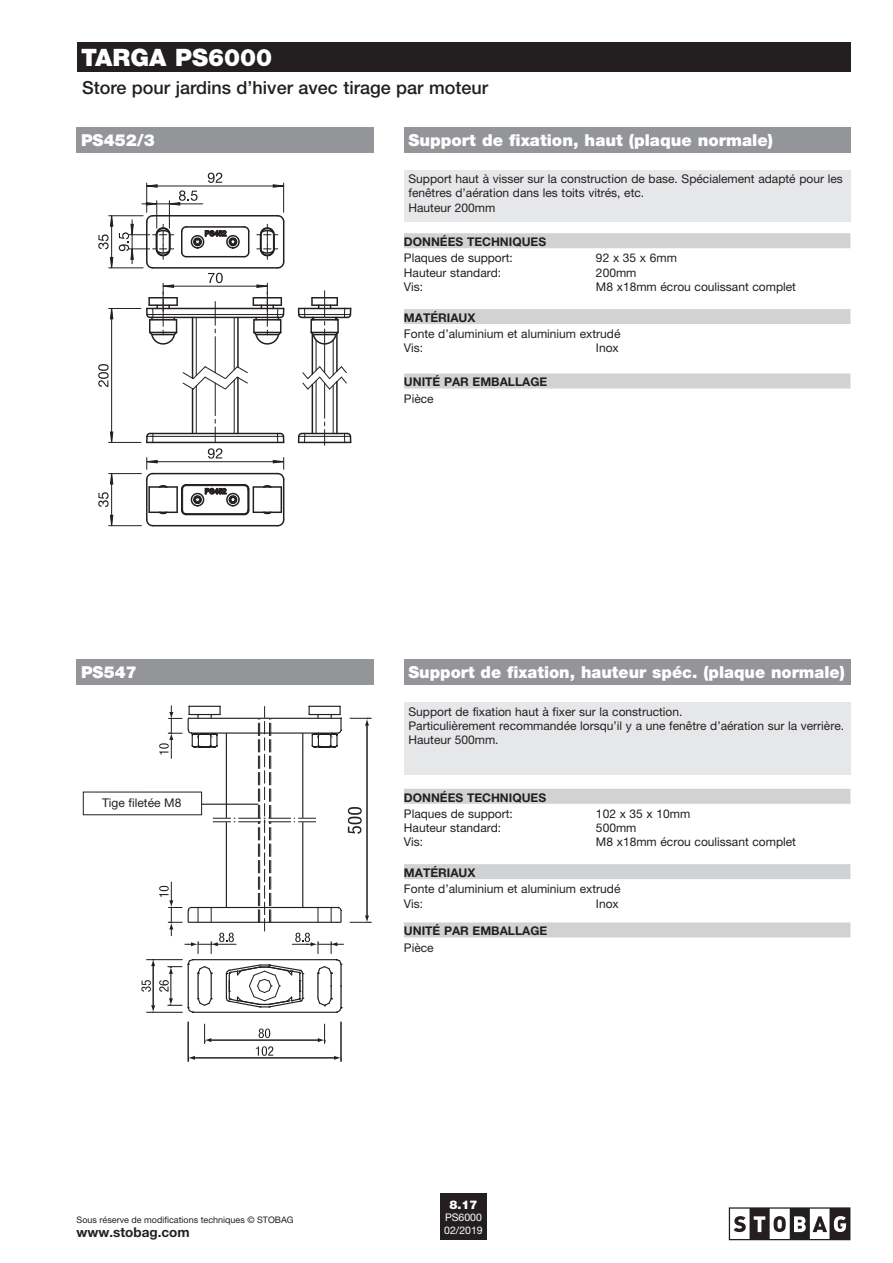
<style>
.page{position:relative;width:893px;height:1263px;background:#fff}
.page>*{position:absolute;margin:0;border:0;box-sizing:border-box;transform-origin:0 0}
.t1{font:900 24px "Helvetica Neue LT Pro";color:#fff}
.t2{font:500 18px "Helvetica Neue LT Pro";color:#231f20}
.t3{font:900 16.5px "Helvetica Neue LT Pro";color:#fff}
.t4{font:700 13.5px "Helvetica Neue LT Pro";color:#231f20}
.t5{font:12px/14.2px "Helvetica Neue LT Pro";color:#231f20}
.t6{font:700 12px "Helvetica Neue LT Pro";color:#231f20}
.t7{font:900 12px "Helvetica Neue LT Pro";color:#fff}
.t8{font:10.5px/12.6px "Helvetica Neue LT Pro";color:#fff}
.t9{font:9px "Helvetica Neue LT Pro";color:#231f20}
</style>
<div class="page">
<hr style="left:341px;top:1022px;width:1px;height:40px;background:#231f20">
<hr style="left:188px;top:1022px;width:1px;height:40px;background:#231f20">
<svg style="left:259px;top:1028px;width:11px;height:10px"></svg>
<svg style="left:256px;top:1046px;width:17px;height:10px"></svg>
<hr style="left:210px;top:1040px;width:109px;height:1px;background:#231f20">
<svg style="left:204px;top:1024px;width:7px;height:20px"></svg>
<svg style="left:318px;top:1024px;width:8px;height:20px"></svg>
<hr style="left:194px;top:1057px;width:141px;height:1px;background:#231f20">
<svg style="left:188px;top:1056px;width:7px;height:4px"></svg>
<svg style="left:334px;top:1056px;width:8px;height:4px"></svg>
<svg style="left:141px;top:705px;width:231px;height:308px"></svg>
<hr style="left:199px;top:804px;width:59px;height:1px;background:#231f20">
<svg style="left:297px;top:291px;width:55px;height:154px"></svg>
<svg style="left:98px;top:173px;width:187px;height:354px"></svg>
<div style="left:404px;top:659px;width:446px;height:26px;background:#939598"></div>
<div style="left:404px;top:702px;width:446px;height:73px;background:#e6e7e9"></div>
<div style="left:404px;top:922px;width:446px;height:15px;background:#d1d2d4"></div>
<div style="left:404px;top:864px;width:446px;height:15px;background:#d1d2d4"></div>
<div style="left:404px;top:789px;width:446px;height:15px;background:#d1d2d4"></div>
<div style="left:83px;top:792px;width:119px;height:23px;background:#fff"></div>
<div style="left:404px;top:128px;width:446px;height:25px;background:#939598"></div>
<div style="left:404px;top:170px;width:446px;height:51px;background:#e6e7e9"></div>
<div style="left:404px;top:373px;width:446px;height:15px;background:#d1d2d4"></div>
<div style="left:404px;top:233px;width:446px;height:15px;background:#d1d2d4"></div>
<div style="left:404px;top:309px;width:446px;height:15px;background:#d1d2d4"></div>
<div style="left:440px;top:1193px;width:47px;height:47px;background:#231f20"></div>
<svg style="left:729px;top:1207px;width:121px;height:33px"></svg>
<div style="left:77px;top:43px;width:773px;height:29px;background:#231f20"></div>
<div style="left:77px;top:659px;width:297px;height:26px;background:#939598"></div>
<div style="left:77px;top:128px;width:297px;height:25px;background:#939598"></div>
<h1 class="t1" style="left:81px;top:43px;width:193px">TARGA PS6000</h1>
<h2 class="t2" style="left:82px;top:76px;width:408px">Store pour jardins d’hiver avec tirage par moteur</h2>
<h3 class="t3" style="left:81px;top:130px;width:75px">PS452/3</h3>
<h3 class="t3" style="left:81px;top:662px;width:57px">PS547</h3>
<p class="t5" style="left:102px;top:795px;width:81px">Tige filetée M8</p>
<p class="t9" style="left:77px;top:1214px;width:219px">Sous réserve de modifications techniques © STOBAG</p>
<p class="t4" style="left:77px;top:1224px;width:115px">www.stobag.com</p>
<h3 class="t3" style="left:408px;top:130px;width:366px">Support de fixation, haut (plaque normale)</h3>
<p class="t5" style="left:408px;top:172px;width:436px">Support haut à visser sur la construction de base. Spécialement adapté pour les fenêtres d’aération dans les toits vitrés, etc.<br>Hauteur 200mm</p>
<p class="t6" style="left:404px;top:234px;width:144px">DONNÉES TECHNIQUES</p>
<p class="t5" style="left:404px;top:251px;width:110px">Plaques de support:</p>
<p class="t5" style="left:596px;top:251px;width:82px">92 x 35 x 6mm</p>
<p class="t5" style="left:404px;top:265px;width:99px">Hauteur standard:</p>
<p class="t5" style="left:596px;top:265px;width:42px">200mm</p>
<p class="t5" style="left:404px;top:279px;width:21px">Vis:</p>
<p class="t5" style="left:596px;top:279px;width:202px">M8 x18mm écrou coulissant complet</p>
<p class="t6" style="left:404px;top:310px;width:73px">MATÉRIAUX</p>
<p class="t5" style="left:404px;top:327px;width:218px">Fonte d’aluminium et aluminium extrudé<br>Vis:</p>
<p class="t5" style="left:596px;top:341px;width:24px">Inox</p>
<p class="t6" style="left:404px;top:375px;width:145px">UNITÉ PAR EMBALLAGE</p>
<p class="t5" style="left:404px;top:391px;width:31px">Pièce</p>
<h3 class="t3" style="left:408px;top:662px;width:438px">Support de fixation, hauteur spéc. (plaque normale)</h3>
<p class="t5" style="left:408px;top:704px;width:437px">Support de fixation haut à fixer sur la construction.<br>Particulièrement recommandée lorsqu’il y a une fenêtre d’aération sur la verrière.<br>Hauteur 500mm.</p>
<p class="t6" style="left:404px;top:790px;width:144px">DONNÉES TECHNIQUES</p>
<p class="t5" style="left:404px;top:806px;width:110px">Plaques de support:</p>
<p class="t5" style="left:596px;top:806px;width:96px">102 x 35 x 10mm</p>
<p class="t5" style="left:404px;top:820px;width:99px">Hauteur standard:</p>
<p class="t5" style="left:596px;top:820px;width:42px">500mm</p>
<p class="t5" style="left:404px;top:835px;width:21px">Vis:</p>
<p class="t5" style="left:596px;top:835px;width:202px">M8 x18mm écrou coulissant complet</p>
<p class="t6" style="left:404px;top:865px;width:73px">MATÉRIAUX</p>
<p class="t5" style="left:404px;top:882px;width:218px">Fonte d’aluminium et aluminium extrudé<br>Vis:</p>
<p class="t5" style="left:596px;top:896px;width:24px">Inox</p>
<p class="t6" style="left:404px;top:923px;width:145px">UNITÉ PAR EMBALLAGE</p>
<p class="t5" style="left:404px;top:940px;width:31px">Pièce</p>
<p class="t7" style="left:449px;top:1197px;width:30px">8.17</p>
<p class="t8" style="left:444px;top:1211px;width:40px">PS6000<br>02/2019</p>
</div>
